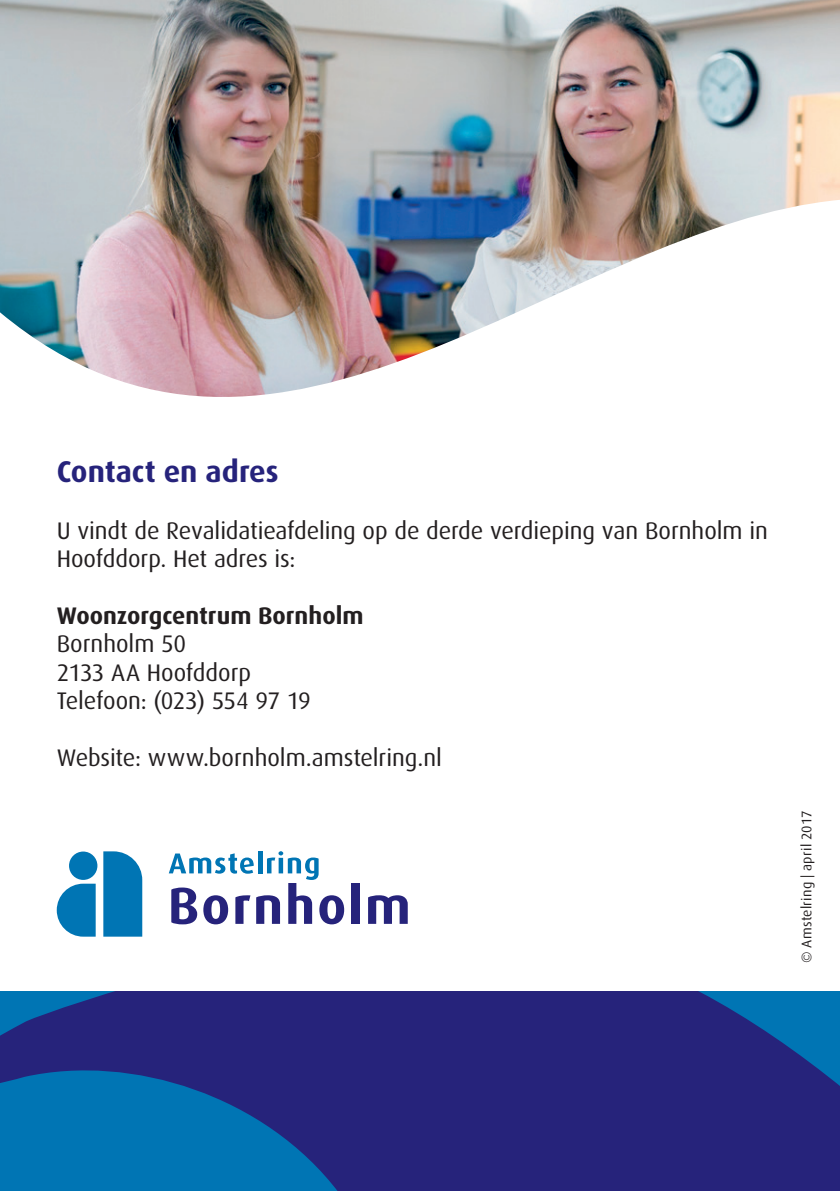
<style>
.page{position:relative;width:840px;height:1191px;background:#fff}
.page>*{position:absolute;margin:0;border:0;box-sizing:border-box;transform-origin:0 0}
.t1{font:700 30px "Dax";color:#26237b}
.t2{font:24px/28.4px "Dax";letter-spacing:-.005em;color:#231f20}
.t3{font:700 24px "Dax";color:#231f20}
.t4{font:14px "Dax";letter-spacing:.02em;color:#231f20}
</style>
<div class="page">
<svg style="left:0;top:991px;width:839px;height:200px;background:#1c3688"></svg>
<img style="left:0;top:0;width:839px;height:397px">
<div style="left:694px;top:1147px;width:63px;height:44px;background:#26237b"></div>
<svg style="left:57px;top:851px;width:85px;height:85px"></svg>
<svg style="left:169px;top:851px;width:175px;height:73px"></svg>
<div style="left:351px;top:883px;width:8px;height:41px;background:#26237b"></div>
<svg style="left:368px;top:895px;width:39px;height:29px"></svg>
<p class="t1" style="left:57px;top:455px;width:223px">Contact en adres</p>
<p class="t2" style="left:57px;top:516px;width:712px">U vindt de Revalidatieafdeling op de derde verdieping van Bornholm in<br>Hoofddorp. Het adres is:</p>
<p class="t3" style="left:57px;top:602px;width:308px">Woonzorgcentrum Bornholm</p>
<p class="t2" style="left:57px;top:630px;width:255px">Bornholm 50<br>2133 AA Hoofddorp<br>Telefoon: (023) 554 97 19</p>
<p class="t2" style="left:57px;top:743px;width:386px">Website: www.bornholm.amstelring.nl</p>
<p class="t4" style="left:798px;top:963px;width:154px;rotate:-90deg">© Amstelring | april 2017</p>
</div>
